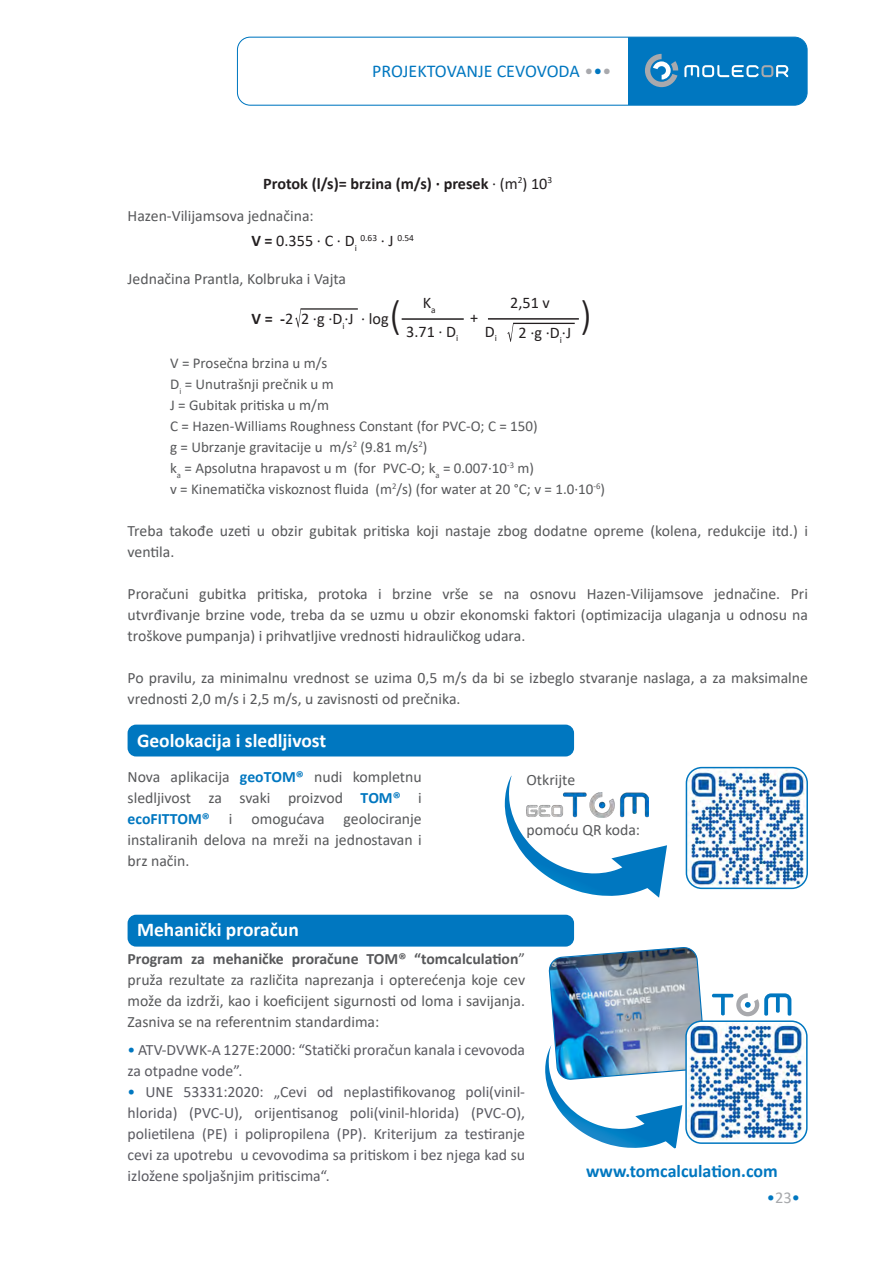
<style>
.page{position:relative;width:893px;height:1263px;background:#fff}
.page>*{position:absolute;margin:0;border:0;box-sizing:border-box;transform-origin:0 0}
.t1{font:300 40.5px "Calibri";color:#231f20}
.t2{font:700 19.5px "Calibri";color:#fff}
.t3{font:18px "Calibri";color:#0077c0}
.t4{font:700 18px "Calibri";color:#0077c0}
.t5{font:16.5px "Calibri";color:#0077c0}
.fórmula{font:16.2px "Calibri";color:#231f20}
.fórmula-2{font:700 16.2px "Calibri";color:#231f20}
.t6{font:15.75px/21px "Calibri";color:#57585a;text-align:justify}
.t7{font:15.75px/21px "Calibri";color:#5a5a61}
.t8{font:15px "Calibri";color:#57585a}
.t9{font:9.45px "Calibri";color:#231f20}
.s1{color:#a8a9ad}
.s2{font-weight:400}
.s3{font-weight:700}
.s4{font-size:16.2px}
.s5{font-weight:700;color:#0077c0}
.s6{color:#0077c0}
.s7{color:#a7a9ac}
</style>
<div class="page">
<div style="left:237px;top:37px;width:570px;height:68px;background:#0077c0;border-radius:13px"></div>
<div style="left:237px;top:37px;width:391px;height:67px;background:#fff"></div>
<div style="left:237px;top:37px;width:570px;height:69px;border:1px solid #0077c0;border-radius:13px"></div>
<svg style="left:645px;top:54px;width:33px;height:33px"></svg>
<svg style="left:684px;top:65px;width:104px;height:12px"></svg>
<svg style="left:507px;top:323px;width:68px;height:19px"></svg>
<hr style="left:402px;top:318px;width:62px;height:2px;background:#231f20">
<hr style="left:488px;top:318px;width:91px;height:2px;background:#231f20">
<svg style="left:295px;top:308px;width:63px;height:19px"></svg>
<div style="left:128px;top:915px;width:446px;height:31px;background:#0077c0;border-radius:9px"></div>
<img style="left:545px;top:947px;width:158px;height:201px">
<svg style="left:712px;top:993px;width:79px;height:23px"></svg>
<img style="left:686px;top:1021px;width:119px;height:119px">
<div style="left:685px;top:1020px;width:123px;height:124px;border:2px solid #0077c0;border-radius:15px"></div>
<div style="left:128px;top:725px;width:446px;height:31px;background:#0077c0;border-radius:9px"></div>
<svg style="left:505px;top:776px;width:162px;height:122px"></svg>
<img style="left:686px;top:768px;width:121px;height:120px">
<div style="left:686px;top:767px;width:122px;height:122px;border:2px solid #0077c0;border-radius:15px"></div>
<p class="t3" style="left:372px;top:59px;width:241px">PROJEKTOVANJE CEVOVODA <span class="s1">•</span>•<span class="s1">•</span></p>
<p class="fórmula-2" style="left:263px;top:172px;width:291px">Protok (l/s)= brzina (m/s) · presek <span class="s2">· (m</span><sup>2</sup><span class="s2">) 10</span><sup>3</sup></p>
<p class="t6" style="left:128px;top:205px;width:188px">Hazen-Vilijamsova jednačina:</p>
<p class="fórmula" style="left:251px;top:229px;width:107px"><span class="s3">V =</span> 0.355 · C · D<sub>i</sub></p>
<p class="t9" style="left:360px;top:231px;width:55px">0.63 <span class="s4">· J</span> 0.54</p>
<p class="t6" style="left:128px;top:268px;width:220px">Jednačina Prantla, Kolbruka i Vajta</p>
<p class="t1" style="left:390px;top:289px;width:14px">(</p>
<p class="fórmula" style="left:423px;top:291px;width:14px">K<sub>a</sub></p>
<p class="fórmula-2" style="left:252px;top:307px;width:43px">V = -<span class="s2">2</span></p>
<p class="fórmula" style="left:301px;top:307px;width:89px">2 ·g ·D<sub>i</sub>·J · log</p>
<p class="fórmula" style="left:406px;top:321px;width:54px">3.71 ∙ D<sub>i</sub></p>
<p class="fórmula" style="left:470px;top:307px;width:10px">+</p>
<p class="fórmula" style="left:485px;top:321px;width:14px">D<sub>i</sub></p>
<p class="fórmula" style="left:510px;top:291px;width:41px">2,51 v</p>
<p class="fórmula" style="left:518px;top:321px;width:54px">2 ·g ·D<sub>i</sub>·J</p>
<p class="t1" style="left:580px;top:289px;width:14px">)</p>
<p class="t8" style="left:170px;top:352px;width:159px">V = Prosečna brzina u m/s</p>
<p class="t8" style="left:170px;top:373px;width:165px">D<sub>i</sub> = Unutrašnji prečnik u m</p>
<p class="t8" style="left:170px;top:394px;width:160px">J = Gubitak pritiska u m/m</p>
<p class="t8" style="left:170px;top:415px;width:369px">C = Hazen-Williams Roughness Constant (for PVC-O; C = 150)</p>
<p class="t8" style="left:170px;top:436px;width:259px">g = Ubrzanje gravitacije u m/s<sup>2</sup> (9.81 m/s<sup>2</sup>)</p>
<p class="t8" style="left:170px;top:457px;width:365px">k<sub>a</sub> = Apsolutna hrapavost u m (for PVC-O; k<sub>a</sub> = 0.007·10<sup>-3</sup> m)</p>
<p class="t8" style="left:170px;top:478px;width:436px">v = Kinematička viskoznost fluida (m<sup>2</sup>/s) (for water at 20 °C; v = 1.0·10<sup>-6</sup>)</p>
<p class="t6" style="left:128px;top:520px;width:682px">Treba takođe uzeti u obzir gubitak pritiska koji nastaje zbog dodatne opreme (kolena, redukcije itd.) i</p>
<p class="t6" style="left:128px;top:541px;width:48px">ventila.</p>
<p class="t6" style="left:128px;top:583px;width:682px">Proračuni gubitka pritiska, protoka i brzine vrše se na osnovu Hazen-Vilijamsove jednačine. Pri</p>
<p class="t6" style="left:128px;top:604px;width:682px">utvrđivanje brzine vode, treba da se uzmu u obzir ekonomski faktori (optimizacija ulaganja u odnosu na</p>
<p class="t6" style="left:128px;top:625px;width:399px">troškove pumpanja) i prihvatljive vrednosti hidrauličkog udara.</p>
<p class="t6" style="left:128px;top:667px;width:682px">Po pravilu, za minimalnu vrednost se uzima 0,5 m/s da bi se izbeglo stvaranje naslaga, a za maksimalne</p>
<p class="t6" style="left:128px;top:688px;width:334px">vrednosti 2,0 m/s i 2,5 m/s, u zavisnosti od prečnika.</p>
<p class="t2" style="left:137px;top:727px;width:191px">Geolokacija i sledljivost</p>
<p class="t6" style="left:128px;top:765px;width:296px">Nova aplikacija <span class="s5">geoTOM®</span> nudi kompletnu sledljivost za svaki proizvod <span class="s5">TOM®</span> i <span class="s5">ecoFITTOM®</span> i omogućava geolociranje instaliranih delova na mreži na jednostavan i brz način.</p>
<p class="t6" style="left:526px;top:768px;width:50px">Otkrijte</p>
<p class="t6" style="left:526px;top:819px;width:115px">pomoću QR koda:</p>
<p class="t2" style="left:137px;top:916px;width:163px">Mehanički proračun</p>
<p class="t6" style="left:128px;top:948px;width:399px"><span class="s3">Program za mehaničke proračune TOM® “tomcalculation</span>” pruža rezultate za različita naprezanja i opterećenja koje cev može da izdrži, kao i koeficijent sigurnosti od loma i savijanja.<br>Zasniva se na referentnim standardima:</p>
<p class="t7" style="left:128px;top:1039px;width:399px"><span class="s6">•</span> ATV-DVWK-A 127E:2000: “Statički proračun kanala i cevovoda za otpadne vode”.</p>
<p class="t7" style="left:128px;top:1081px;width:399px;text-align:justify"><span class="s6">•</span> UNE 53331:2020: „Cevi od neplastifikovanog poli(vinil&shy;hlorida) (PVC-U), orijentisanog poli(vinil-hlorida) (PVC-O), polietilena (PE) i polipropilena (PP). Kriterijum za testiranje cevi za upotrebu u cevovodima sa pritiskom i bez njega kad su izložene spoljašnjim pritiscima“.</p>
<p class="t4" style="left:586px;top:1158px;width:193px">www.tomcalculation.com</p>
<p class="t5" style="left:767px;top:1186px;width:35px">•<span class="s7">23</span>•</p>
</div>
